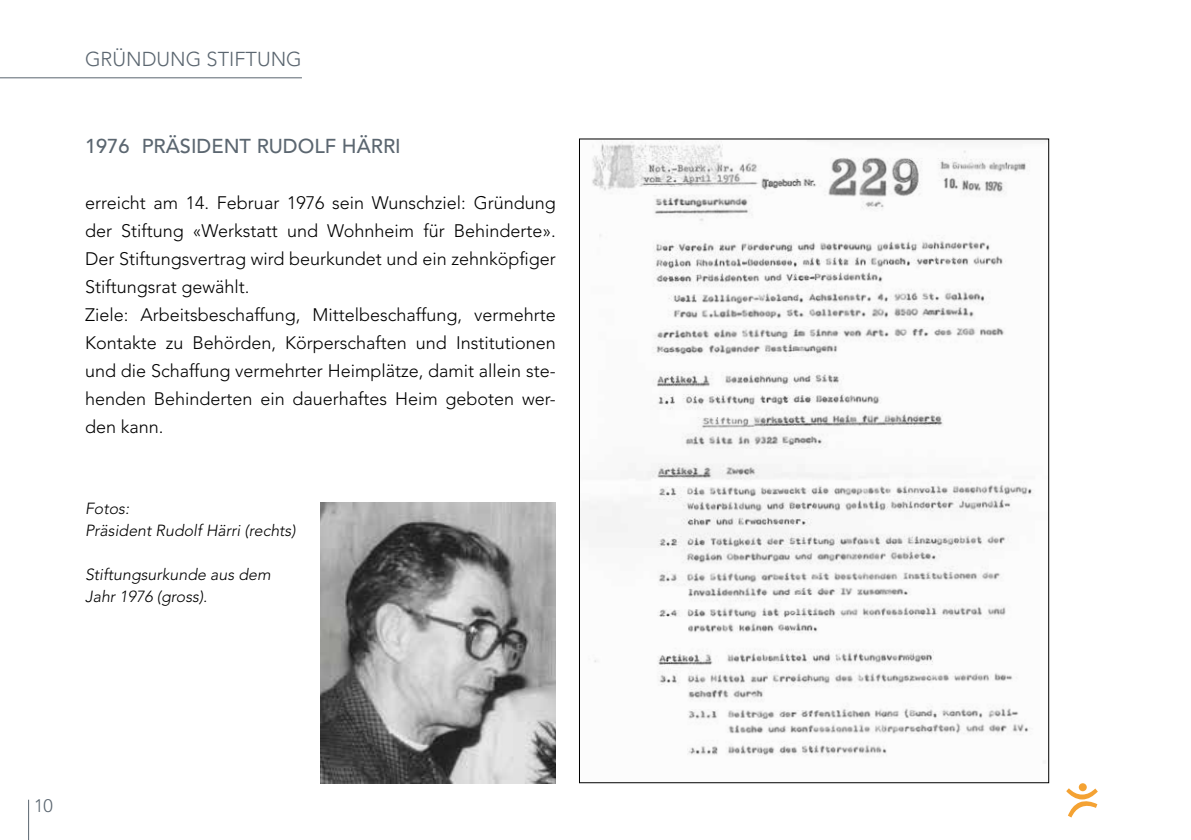
<style>
.page{position:relative;width:1191px;height:840px;background:#fff}
.page>*{position:absolute;margin:0;border:0;box-sizing:border-box;transform-origin:0 0}
.t1{font:500 20px "Avenir LT Std";color:#5b6670}
.t2{font:300 20px "Avenir LT Std";color:#5b6670}
.t3{font:300 18px/28px "Avenir LT Std";color:#000}
.t4{font:300 18px "Avenir LT Std";color:#5b6670}
.t5{font:italic 300 16px/22px "Avenir LT Std";color:#000}
</style>
<div class="page">
<svg style="left:1066px;top:787px;width:31px;height:30px"></svg>
<svg style="left:1078px;top:782px;width:8px;height:8px"></svg>
<hr style="left:28px;top:799px;width:1px;height:40px;background:#5b6670">
<hr style="left:0;top:77px;width:302px;height:1px;background:#5b6670">
<img style="left:320px;top:502px;width:236px;height:280px">
<img style="left:589px;top:140px;width:458px;height:623px">
<p class="t2" style="left:85px;top:48px;width:218px">GRÜNDUNG STIFTUNG</p>
<p class="t1" style="left:85px;top:134px;width:317px">1976 PRÄSIDENT RUDOLF HÄRRI</p>
<p class="t3" style="left:85px;top:189px;width:472px">erreicht am 14. Februar 1976 sein Wunschziel: Gründung der Stiftung «Werkstatt und Wohnheim für Behinderte».<br>Der Stiftungsvertrag wird beurkundet und ein zehnköpfiger Stiftungsrat gewählt.<br>Ziele: Arbeitsbeschaffung, Mittelbeschaffung, vermehrte Kontakte zu Behörden, Körperschaften und Institutionen und die Schaffung vermehrter Heimplätze, damit allein ste&shy;henden Behinderten ein dauerhaftes Heim geboten wer&shy;den kann.</p>
<p class="t5" style="left:85px;top:498px;width:212px">Fotos:<br>Präsident Rudolf Härri (rechts)</p>
<p class="t5" style="left:85px;top:564px;width:187px">Stiftungsurkunde aus dem<br>Jahr 1976 (gross).</p>
<p class="t4" style="left:34px;top:794px;width:20px">10</p>
</div>
